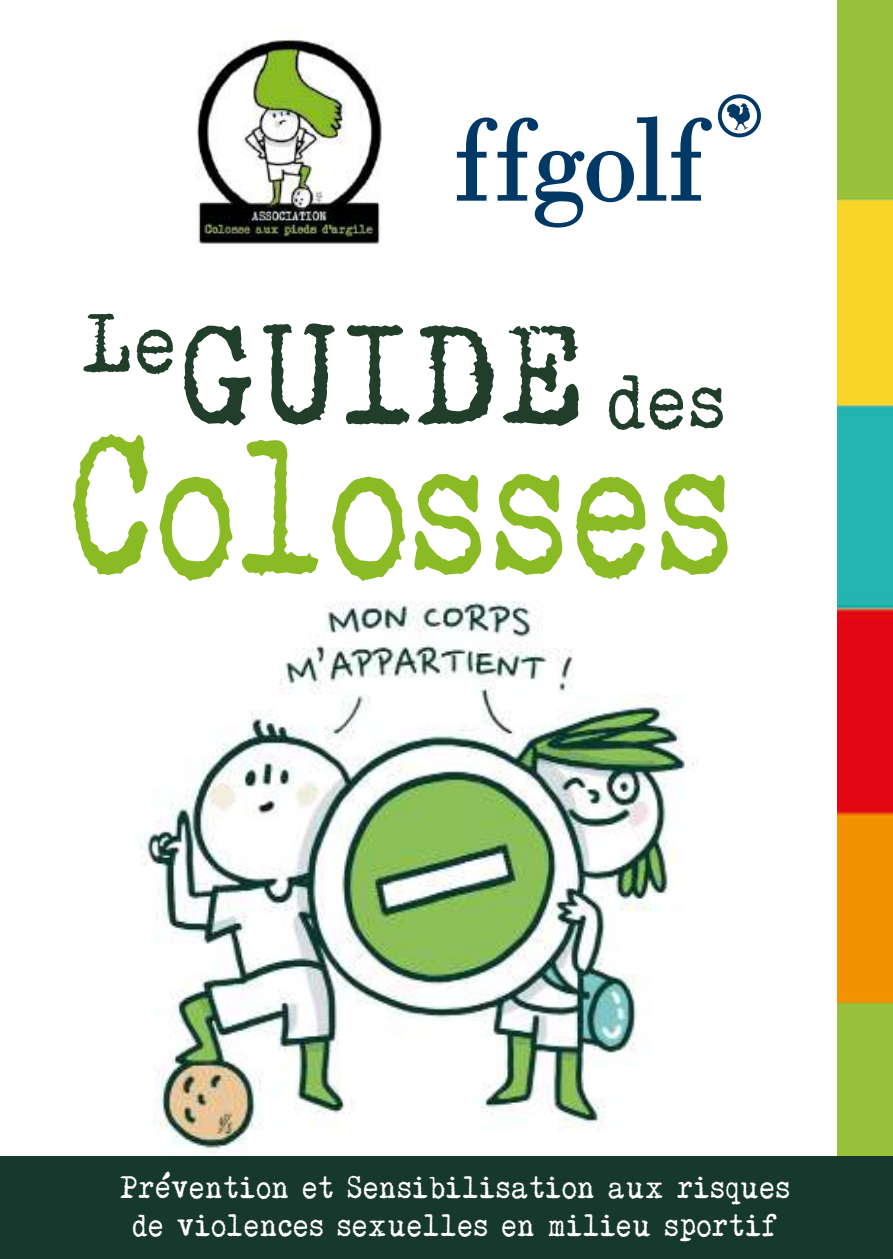
<style>
.page{position:relative;width:893px;height:1259px;background:#fff}
.page>*{position:absolute;margin:0;border:0;box-sizing:border-box;transform-origin:0 0}
.t1{font:192px "HOLLYWOOD STARFIRE";color:#8abb24;scale:.78 1}
.t2{font:141px "HOLLYWOOD STARFIRE";color:#213e2b;scale:.94 1}
.t3{font:31.5px/37.8px "HOLLYWOOD STARFIRE";color:#fff;text-align:center;scale:.9 1}
.s1{font-size:78px}
</style>
<div class="page">
<img style="left:0;top:0;width:838px;height:1259px">
<div style="left:0;top:1157px;width:838px;height:12px;background:#16382d"></div>
<img style="left:838px;top:0;width:55px;height:1259px">
<img style="left:185px;top:30px;width:204px;height:214px">
<img style="left:838px;top:1157px;width:55px;height:10px">
<img style="left:123px;top:602px;width:575px;height:552px">
<svg style="left:457px;top:116px;width:255px;height:111px"></svg>
<svg style="left:718px;top:94px;width:43px;height:43px"></svg>
<h2 class="t2" style="left:83px;top:296px;width:689px"><sup>Le</sup>GUIDE <span class="s1">des</span></h2>
<h1 class="t1" style="left:74px;top:400px;width:858px">Colosses</h1>
<p class="t3" style="left:121px;top:1168px;width:747px">Prévention et Sensibilisation aux risques de violences sexuelles en milieu sportif</p>
</div>
